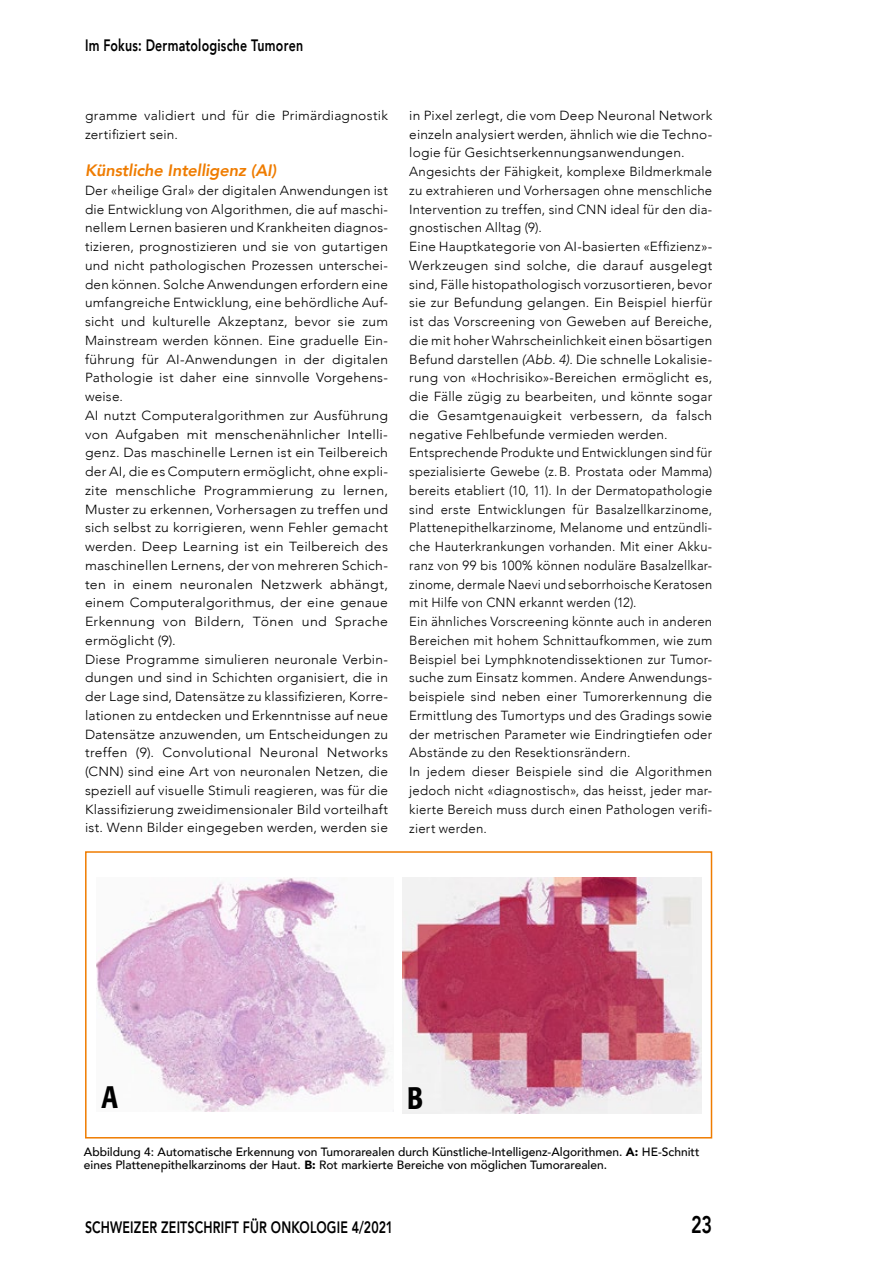
<style>
.page{position:relative;width:893px;height:1263px;background:#fff}
.page>*{position:absolute;margin:0;border:0;box-sizing:border-box;transform-origin:0 0}
.t1{font:500 30.75px "Formata";color:#000;scale:.8 1}
.t2{font:800 24px "Avenir";color:#000;scale:.75 1}
.t3{font:800 16.5px "Avenir";letter-spacing:.015em;color:#000;scale:.75 1}
.t4{font:italic 800 16.5px "Avenir";letter-spacing:-.01em;color:#ef7c00}
.t5{font:300 13.2px/18.8px "Avenir";letter-spacing:.015em;color:#000;scale:1.04 1}
.t6{font:300 13.2px/18.8px "Avenir";letter-spacing:.015em;color:#000}
.t7{font:500 12px/13.5px "Avenir";color:#000}
.s1{font-style:italic}
.s2{font-weight:900}
</style>
<div class="page">
<div style="left:85px;top:851px;width:627px;height:287px;border:2px solid #ef7c00"></div>
<img style="left:97px;top:877px;width:297px;height:235px">
<img style="left:403px;top:877px;width:298px;height:236px">
<p class="t3" style="left:85px;top:32px;width:292px">Im Fokus: Dermatologische Tumoren</p>
<p class="t5" style="left:85px;top:106px;width:293px">gramme validiert und für die Primärdiagnostik zertifiziert sein.</p>
<p class="t4" style="left:85px;top:161px;width:193px">Künstliche Intelligenz (AI)</p>
<p class="t6" style="left:85px;top:181px;width:304px">Der «heilige Gral» der digitalen Anwendungen ist die Entwicklung von Algorithmen, die auf maschi&shy;nellem Lernen basieren und Krankheiten diagnos&shy;tizieren, prognostizieren und sie von gutartigen und nicht pathologischen Prozessen unterschei&shy;den können. Solche Anwendungen erfordern eine umfangreiche Entwicklung, eine behördliche Auf&shy;sicht und kulturelle Akzeptanz, bevor sie zum Mainstream werden können. Eine graduelle Ein&shy;führung für AI-Anwendungen in der digitalen Pathologie ist daher eine sinnvolle Vorgehens&shy;weise.<br>AI nutzt Computeralgorithmen zur Ausführung von Aufgaben mit menschenähnlicher Intelli&shy;genz. Das maschinelle Lernen ist ein Teilbereich der AI, die es Computern ermöglicht, ohne expli&shy;zite menschliche Programmierung zu lernen, Muster zu erkennen, Vorhersagen zu treffen und sich selbst zu korrigieren, wenn Fehler gemacht werden. Deep Learning ist ein Teilbereich des maschinellen Lernens, der von mehreren Schich&shy;ten in einem neuronalen Netzwerk abhängt, einem Computeralgorithmus, der eine genaue Erkennung von Bildern, Tönen und Sprache ermöglicht (9).<br>Diese Programme simulieren neuronale Verbin&shy;dungen und sind in Schichten organisiert, die in der Lage sind, Datensätze zu klassifizieren, Korre&shy;lationen zu entdecken und Erkenntnisse auf neue Datensätze anzuwenden, um Entscheidungen zu treffen (9). Convolutional Neuronal Networks (CNN) sind eine Art von neuronalen Netzen, die speziell auf visuelle Stimuli reagieren, was für die Klassifizierung zweidimensionaler Bild vorteilhaft ist. Wenn Bilder eingegeben werden, werden sie</p>
<p class="t5" style="left:409px;top:106px;width:293px">in Pixel zerlegt, die vom Deep Neuronal Network einzeln analysiert werden, ähnlich wie die Techno&shy;logie für Gesichtserkennungsanwendungen.<br>Angesichts der Fähigkeit, komplexe Bildmerkmale zu extrahieren und Vorhersagen ohne menschliche Intervention zu treffen, sind CNN ideal für den dia&shy;gnostischen Alltag (9).<br>Eine Hauptkategorie von AI-basierten «Effizienz»- Werkzeugen sind solche, die darauf ausgelegt sind, Fälle histopathologisch vorzusortieren, bevor sie zur Befundung gelangen. Ein Beispiel hierfür ist das Vorscreening von Geweben auf Bereiche, die mit hoher Wahrscheinlichkeit einen bösartigen Befund darstellen <span class="s1">(Abb. 4)</span>. Die schnelle Lokalisie&shy;rung von «Hochrisiko»-Bereichen ermöglicht es, die Fälle zügig zu bearbeiten, und könnte sogar die Gesamtgenauigkeit verbessern, da falsch negative Fehlbefunde vermieden werden.<br>Entsprechende Produkte und Entwicklungen sind für spezialisierte Gewebe (z.B. Prostata oder Mamma) bereits etabliert (10, 11). In der Dermatopathologie sind erste Entwicklungen für Basalzellkarzinome, Plattenepithelkarzinome, Melanome und entzündli&shy;che Hauterkrankungen vorhanden. Mit einer Akku&shy;ranz von 99 bis 100% können noduläre Basalzellkar&shy;zinome, dermale Naevi und seborrhoische Keratosen mit Hilfe von CNN erkannt werden (12).<br>Ein ähnliches Vorscreening könnte auch in anderen Bereichen mit hohem Schnittaufkommen, wie zum Beispiel bei Lymphknotendissektionen zur Tumor&shy;suche zum Einsatz kommen. Andere Anwendungs&shy;beispiele sind neben einer Tumorerkennung die Ermittlung des Tumortyps und des Gradings sowie der metrischen Parameter wie Eindringtiefen oder Abstände zu den Resektionsrändern.<br>In jedem dieser Beispiele sind die Algorithmen jedoch nicht «diagnostisch», das heisst, jeder mar&shy;kierte Bereich muss durch einen Pathologen verifi&shy;ziert werden.</p>
<h1 class="t1" style="left:101px;top:1078px;width:22px">A</h1>
<h1 class="t1" style="left:407px;top:1079px;width:21px">B</h1>
<p class="t7" style="left:84px;top:1144px;width:617px">Abbildung 4: Automatische Erkennung von Tumorarealen durch Künstliche-Intelligenz-Algorithmen. <span class="s2">A:</span> HE-Schnitt eines Plattenepithelkarzinoms der Haut. <span class="s2">B:</span> Rot markierte Bereiche von möglichen Tumorarealen.</p>
<p class="t3" style="left:85px;top:1214px;width:412px">SCHWEIZER ZEITSCHRIFT FÜR ONKOLOGIE 4/2021</p>
<h2 class="t2" style="left:691px;top:1206px;width:30px">23</h2>
</div>
